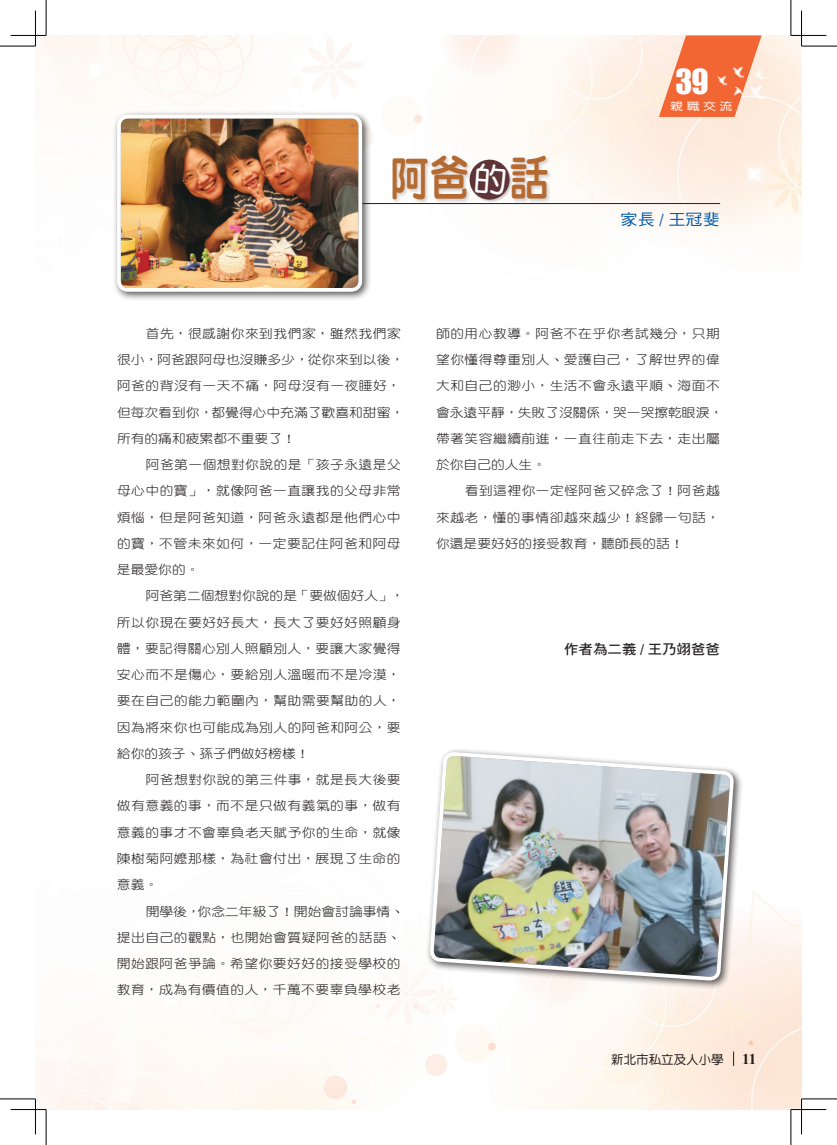
<style>
.page{position:relative;width:837px;height:1145px;background:#fff}
.page>*{position:absolute;margin:0;border:0;box-sizing:border-box;transform-origin:0 0}
.t1{font:48px "DF Yuan Std W8";color:#b46a31;scale:.83 1}
.t2{font:31.75px "Impact";color:#fff}
.t3{font:15.62px "DF Hei Std W5";color:#015aaa;scale:1.1 1}
.t4{font:13.75px "DF Hei Std W7";color:#231f20;scale:1.05 1}
.t5{font:12.5px/26.2px "DF Yuan Std W3";letter-spacing:.035em;color:#231f20;text-align:justify;scale:1.1 1}
.t6{font:12.5px/26.2px "DF Yuan Std W3";color:#231f20;scale:1.1 1}
.t7{font:12.5px "DF Yuan Std W5";color:#231f20}
.t8{font:10.62px "DF Yuan Std W5";color:#fff;scale:1.22 1}
.s1{font-family:"DF Biao Kai Shu Std W5"}
.s2{font-family:"Times New Roman";font-weight:700;font-size:15px}
</style>
<div class="page">
<img style="left:35px;top:35px;width:766px;height:1074px">
<hr style="left:117px;top:203px;width:602px;height:1px;background:#231f20">
<div style="left:391px;top:155px;width:161px;height:49px;background:#231f20;opacity:.2"></div>
<div style="left:469px;top:160px;width:43px;height:42px;background:#231f20;opacity:.2"></div>
<svg style="left:658px;top:35px;width:103px;height:82px;background:#f4865d"></svg>
<svg style="left:733px;top:1051px;width:1px;height:14px"></svg>
<img style="left:715px;top:74px;width:15px;height:14px">
<img style="left:730px;top:61px;width:17px;height:19px">
<img style="left:750px;top:67px;width:17px;height:15px">
<img style="left:745px;top:82px;width:23px;height:20px">
<img style="left:732px;top:85px;width:14px;height:13px">
<div style="left:425px;top:748px;width:317px;height:242px;background:#231f20;opacity:.75"></div>
<img style="left:427px;top:750px;width:308px;height:232px">
<div style="left:113px;top:110px;width:258px;height:191px;background:#231f20;opacity:.75"></div>
<img style="left:122px;top:120px;width:235px;height:167px">
<div style="left:117px;top:115px;width:245px;height:177px;border:4px solid #fff;border-radius:9px"></div>
<hr style="left:11px;top:1108px;width:35px;height:2px;background:#fff">
<hr style="left:790px;top:1108px;width:36px;height:2px;background:#fff">
<hr style="left:800px;top:11px;width:2px;height:35px;background:#fff">
<hr style="left:800px;top:1098px;width:2px;height:36px;background:#fff">
<hr style="left:0;top:46px;width:35px;height:1px;background:#000">
<hr style="left:801px;top:46px;width:35px;height:1px;background:#000">
<hr style="left:0;top:1098px;width:35px;height:1px;background:#000">
<hr style="left:801px;top:1098px;width:35px;height:1px;background:#000">
<hr style="left:46px;top:0;width:1px;height:35px;background:#000">
<hr style="left:46px;top:1109px;width:1px;height:35px;background:#000">
<hr style="left:790px;top:0;width:1px;height:35px;background:#000">
<hr style="left:790px;top:1109px;width:1px;height:35px;background:#000">
<hr style="left:11px;top:35px;width:35px;height:1px;background:#000">
<hr style="left:790px;top:35px;width:36px;height:1px;background:#000">
<hr style="left:11px;top:1109px;width:35px;height:1px;background:#000">
<hr style="left:790px;top:1109px;width:36px;height:1px;background:#000">
<hr style="left:35px;top:11px;width:1px;height:35px;background:#000">
<hr style="left:35px;top:1098px;width:1px;height:36px;background:#000">
<hr style="left:801px;top:11px;width:1px;height:35px;background:#000">
<hr style="left:801px;top:1098px;width:1px;height:36px;background:#000">
<svg style="left:468px;top:159px;width:42px;height:41px"></svg>
<h1 class="t1" style="left:389px;top:152px;width:194px">阿爸 話</h1>
<h2 class="t2" style="left:675px;top:57px;width:35px">39</h2>
<p class="t8" style="left:670px;top:100px;width:52px">親職交流</p>
<p class="t3" style="left:620px;top:211px;width:92px">家長 / 王冠斐</p>
<p class="t6" style="left:117px;top:320px;width:262px;text-indent:29px">首先<span class="s1">，</span>很感謝你來到我們家<span class="s1">，</span>雖然我們家很小<span class="s1">，</span>阿爸跟阿母也沒賺多少<span class="s1">，</span>從你來到以後<span class="s1">，</span>阿爸的背沒有一天不痛<span class="s1">，</span>阿母沒有一夜睡好<span class="s1">，</span>但每次看到你<span class="s1">，</span>都覺得心中充滿了歡喜和甜蜜<span class="s1">，</span>所有的痛和疲累都不重要了<span class="s1">！</span></p>
<p class="t5" style="left:117px;top:451px;width:259px;text-indent:29px">阿爸第一個想對你說的是<span class="s1">「</span>孩子永遠是父母心中的寶<span class="s1">」，</span>就像阿爸一直讓我的父母非常煩惱<span class="s1">，</span>但是阿爸知道<span class="s1">，</span>阿爸永遠都是他們心中的寶<span class="s1">，</span>不管未來如何<span class="s1">，</span>一定要記住阿爸和阿母是最愛你的<span class="s1">。</span></p>
<p class="t5" style="left:117px;top:582px;width:262px;text-align:left;text-indent:29px">阿爸第二個想對你說的是<span class="s1">「</span>要做個好人<span class="s1">」，</span>所以你現在要好好長大<span class="s1">，</span>長大了要好好照顧身體<span class="s1">，</span>要記得關心別人照顧別人<span class="s1">，</span>要讓大家覺得安心而不是傷心<span class="s1">，</span>要給別人溫暖而不是冷漠<span class="s1">，</span>要在自己的能力範圍內<span class="s1">，</span>幫助需要幫助的人<span class="s1">，</span>因為將來你也可能成為別人的阿爸和阿公<span class="s1">，</span>要給你的孩子<span class="s1">、</span>孫子們做好榜樣<span class="s1">！</span></p>
<p class="t5" style="left:117px;top:766px;width:259px;text-indent:29px">阿爸想對你說的第三件事<span class="s1">，</span>就是長大後要做有意義的事<span class="s1">，</span>而不是只做有義氣的事<span class="s1">，</span>做有意義的事才不會辜負老天賦予你的生命<span class="s1">，</span>就像陳樹菊阿嬤那樣<span class="s1">，</span>為社會付出<span class="s1">，</span>展現了生命的意義<span class="s1">。</span></p>
<p class="t5" style="left:117px;top:897px;width:262px;text-align:left;text-indent:29px">開學後<span class="s1">，</span>你念二年級了<span class="s1">！</span>開始會討論事情<span class="s1">、</span>提出自己的觀點<span class="s1">，</span>也開始會質疑阿爸的話語<span class="s1">、</span>開始跟阿爸爭論<span class="s1">。</span>希望你要好好的接受學校的教育<span class="s1">，</span>成為有價值的人<span class="s1">，</span>千萬不要辜負學校老</p>
<p class="t5" style="left:436px;top:320px;width:262px;text-align:left">師的用心教導<span class="s1">。</span>阿爸不在乎你考試幾分<span class="s1">，</span>只期望你懂得尊重別人<span class="s1">、</span>愛護自己<span class="s1">，</span>了解世界的偉大和自己的渺小<span class="s1">，</span>生活不會永遠平順<span class="s1">、</span>海面不會永遠平靜<span class="s1">，</span>失敗了沒關係<span class="s1">，</span>哭一哭擦乾眼淚<span class="s1">，</span>帶著笑容繼續前進<span class="s1">，</span>一直往前走下去<span class="s1">，</span>走出屬於你自己的人生<span class="s1">。</span></p>
<p class="t5" style="left:436px;top:477px;width:259px;text-indent:29px">看到這裡你一定怪阿爸又碎念了<span class="s1">！</span>阿爸越來越老<span class="s1">，</span>懂的事情卻越來越少<span class="s1">！</span>終歸一句話<span class="s1">，</span>你還是要好好的接受教育<span class="s1">，</span>聽師長的話<span class="s1">！</span></p>
<p class="t4" style="left:564px;top:641px;width:150px">作者為二義 / 王乃翊爸爸</p>
<p class="t7" style="left:611px;top:1052px;width:147px">新北市私立及人小學 <span class="s2">11</span></p>
</div>
